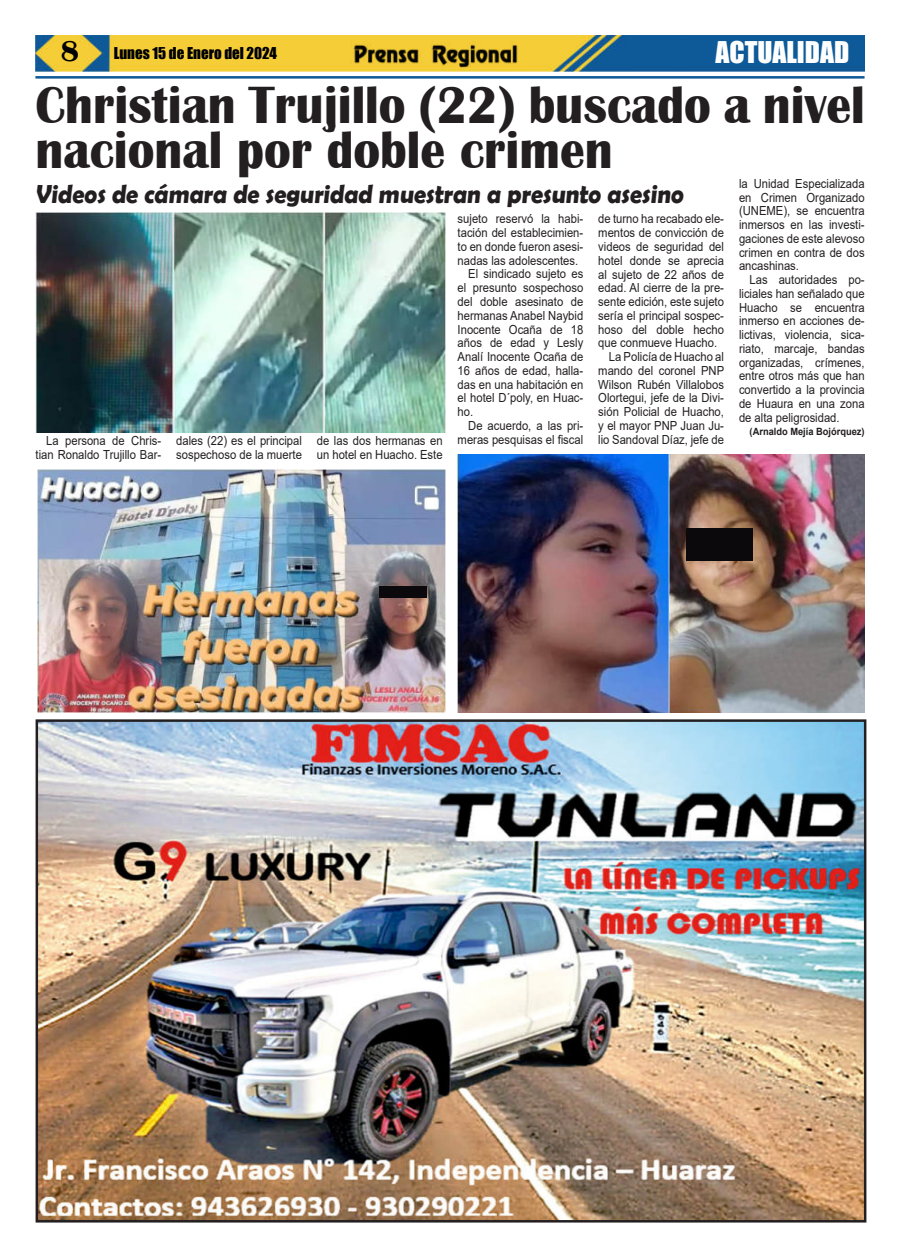
<style>
.page{position:relative;width:900px;height:1258px;background:#fff}
.page>*{position:absolute;margin:0;border:0;box-sizing:border-box;transform-origin:0 0}
.t1{font:700 53.88px/45px "Britannic";color:#231f20;scale:.92 1}
.t2{font:27.5px "Impact";color:#fff}
.t3{font:700 26.25px "Berlin Sans FB Demi";color:#231f20;scale:.92 1}
.t4{font:15px "Impact";color:#000}
.t5{font:12.5px/13.8px "Arial";color:#231f20;text-align:justify;scale:.9 1}
.t6{font:700 10px "Arial";color:#231f20;scale:.93 1}
.s1{font-family:"Britannic";font-weight:700;font-size:30px}
</style>
<div class="page">
<img style="left:35px;top:35px;width:830px;height:36px">
<hr style="left:35px;top:76px;width:830px;height:3px;background:#0f5998">
<img style="left:351px;top:41px;width:169px;height:27px">
<img style="left:40px;top:723px;width:822px;height:495px">
<div style="left:36px;top:719px;width:830px;height:503px;border:3px solid #231f20"></div>
<img style="left:458px;top:454px;width:407px;height:258px">
<img style="left:35px;top:213px;width:410px;height:220px">
<img style="left:38px;top:469px;width:407px;height:243px">
<div style="left:380px;top:586px;width:47px;height:12px;background:#0b090c"></div>
<div style="left:687px;top:528px;width:66px;height:33px;background:#0b090c"></div>
<p class="t4" style="left:61px;top:45px;width:218px"><span class="s1">8</span> Lunes 15 de Enero del 2024</p>
<h2 class="t2" style="left:716px;top:37px;width:135px">ACTUALIDAD</h2>
<h1 class="t1" style="left:36px;top:83px;width:903px">Christian Trujillo (22) buscado a nivel nacional por doble crimen</h1>
<p class="t5" style="left:458px;top:213px;width:141px">sujeto reservó la habi-</p>
<p class="t5" style="left:458px;top:227px;width:141px">tación del establecimien-</p>
<p class="t5" style="left:458px;top:240px;width:141px">to en donde fueron asesi-</p>
<p class="t5" style="left:458px;top:255px;width:136px">nadas las adolescentes.</p>
<p class="t5" style="left:468px;top:268px;width:129px">El sindicado sujeto es</p>
<p class="t5" style="left:458px;top:282px;width:141px">el presunto sospechoso</p>
<p class="t5" style="left:458px;top:296px;width:141px">del doble asesinato de</p>
<p class="t5" style="left:458px;top:310px;width:141px">hermanas Anabel Naybid</p>
<p class="t5" style="left:458px;top:322px;width:141px">Inocente Ocaña de 18</p>
<p class="t5" style="left:458px;top:337px;width:141px">años de edad y Lesly</p>
<p class="t5" style="left:458px;top:350px;width:141px">Analí Inocente Ocaña de</p>
<p class="t5" style="left:458px;top:363px;width:141px">16 años de edad, halla-</p>
<p class="t5" style="left:458px;top:378px;width:141px">das en una habitación en</p>
<p class="t5" style="left:458px;top:391px;width:141px">el hotel D´poly, en Huac-</p>
<p class="t5" style="left:458px;top:406px;width:19px">ho.</p>
<p class="t5" style="left:468px;top:418px;width:129px">De acuerdo, a las pri-</p>
<p class="t5" style="left:458px;top:432px;width:141px">meras pesquisas el fiscal</p>
<p class="t5" style="left:739px;top:176px;width:141px">la Unidad Especializada en Crimen Organizado (UNEME), se encuentra inmersos en las investi&shy;gaciones de este alevoso crimen en contra de dos ancashinas.</p>
<p class="t5" style="left:739px;top:274px;width:141px;text-indent:11px">Las autoridades po&shy;liciales han señalado que Huacho se encuentra inmerso en acciones de&shy;lictivas, violencia, sica&shy;riato, marcaje, bandas organizadas, crímenes, entre otros más que han convertido a la provincia de Huaura en una zona de alta peligrosidad.</p>
<p class="t6" style="left:750px;top:428px;width:125px">(Arnaldo Mejía Bojórquez)</p>
<h3 class="t3" style="left:35px;top:179px;width:709px">Videos de cámara de seguridad muestran a presunto asesino</h3>
<p class="t5" style="left:598px;top:213px;width:141px">de turno ha recabado ele-</p>
<p class="t5" style="left:598px;top:227px;width:141px">mentos de convicción de</p>
<p class="t5" style="left:598px;top:241px;width:141px">videos de seguridad del</p>
<p class="t5" style="left:598px;top:255px;width:141px">hotel donde se aprecia</p>
<p class="t5" style="left:598px;top:268px;width:141px">al sujeto de 22 años de</p>
<p class="t5" style="left:598px;top:282px;width:141px">edad. Al cierre de la pre-</p>
<p class="t5" style="left:598px;top:295px;width:141px">sente edición, este sujeto</p>
<p class="t5" style="left:598px;top:310px;width:141px">sería el principal sospec-</p>
<p class="t5" style="left:598px;top:323px;width:141px">hoso del doble hecho</p>
<p class="t5" style="left:598px;top:337px;width:134px">que conmueve Huacho.</p>
<p class="t5" style="left:609px;top:351px;width:129px">La Policía de Huacho al</p>
<p class="t5" style="left:598px;top:365px;width:141px">mando del coronel PNP</p>
<p class="t5" style="left:598px;top:377px;width:141px">Wilson Rubén Villalobos</p>
<p class="t5" style="left:598px;top:391px;width:141px">Olortegui, jefe de la Divi-</p>
<p class="t5" style="left:598px;top:405px;width:141px">sión Policial de Huacho,</p>
<p class="t5" style="left:598px;top:420px;width:141px">y el mayor PNP Juan Ju-</p>
<p class="t5" style="left:598px;top:432px;width:141px">lio Sandoval Díaz, jefe de</p>
<p class="t5" style="left:36px;top:435px;width:141px;text-align:right">La persona de Chris&shy;tian Ronaldo Trujillo Bar-</p>
<p class="t5" style="left:176px;top:435px;width:141px">dales (22) es el principal sospechoso de la muerte</p>
<p class="t5" style="left:317px;top:435px;width:141px">de las dos hermanas en un hotel en Huacho. Este</p>
</div>
